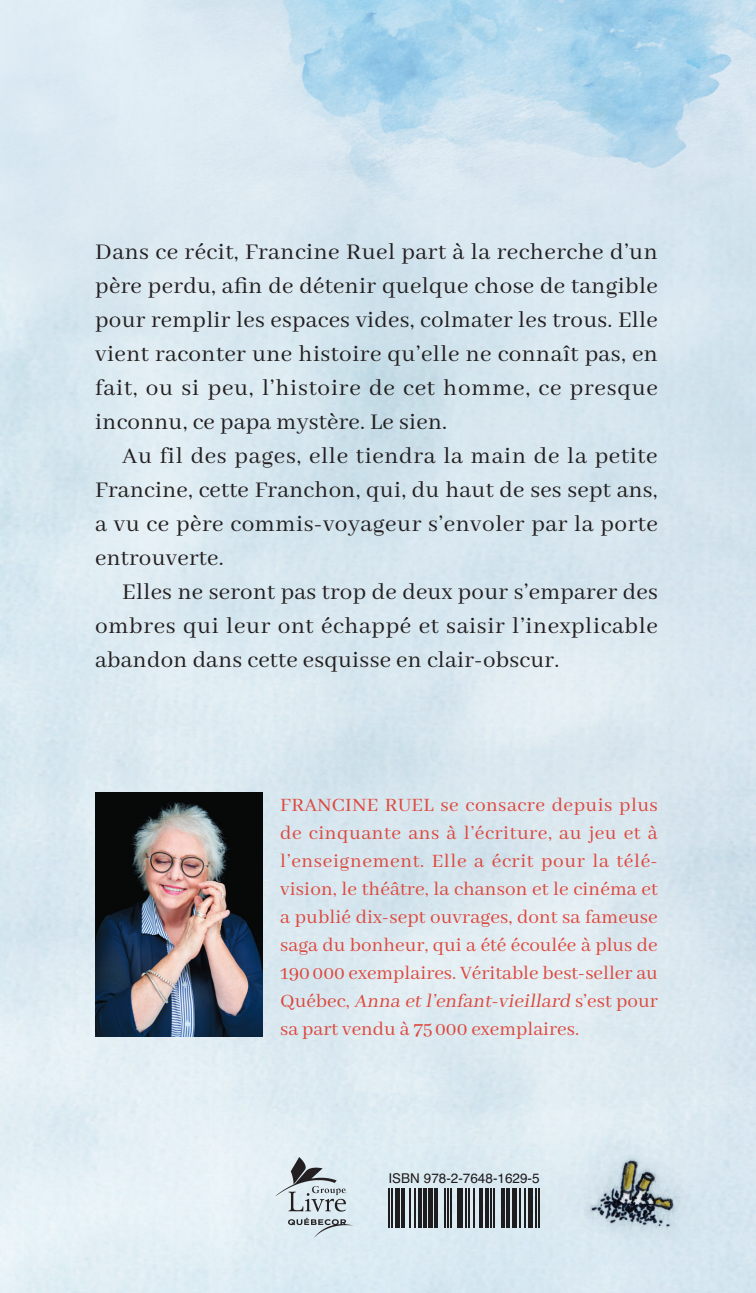
<style>
.page{position:relative;width:756px;height:1293px;background:#fff}
.page>*{position:absolute;margin:0;border:0;box-sizing:border-box;transform-origin:0 0}
.t1{font:25px/34px "Abhaya Libre";letter-spacing:.015em;color:#231f20;text-align:justify}
.t2{font:21px/28px "Abhaya Libre";color:#dd483e;text-align:justify}
.t3{font:13.6px "Helvetica";color:#231f20}
.s1{font-style:italic}
</style>
<div class="page">
<img style="left:0;top:448px;width:756px;height:845px">
<img style="left:0;top:0;width:756px;height:448px">
<img style="left:275px;top:1157px;width:78px;height:80px">
<svg style="left:388px;top:1173px;width:151px;height:54px;background:#c5d3d9"></svg>
<hr style="left:388px;top:1188px;width:2px;height:39px;background:#231f20">
<hr style="left:391px;top:1188px;width:2px;height:39px;background:#231f20">
<div style="left:394px;top:1188px;width:5px;height:39px;background:#231f20"></div>
<hr style="left:401px;top:1188px;width:3px;height:39px;background:#231f20">
<hr style="left:409px;top:1188px;width:2px;height:39px;background:#231f20">
<hr style="left:414px;top:1188px;width:1px;height:39px;background:#231f20">
<hr style="left:418px;top:1188px;width:4px;height:39px;background:#231f20">
<hr style="left:423px;top:1188px;width:3px;height:39px;background:#231f20">
<div style="left:428px;top:1188px;width:5px;height:39px;background:#231f20"></div>
<hr style="left:434px;top:1188px;width:4px;height:39px;background:#231f20">
<hr style="left:444px;top:1188px;width:1px;height:39px;background:#231f20">
<hr style="left:447px;top:1188px;width:2px;height:39px;background:#231f20">
<hr style="left:450px;top:1188px;width:2px;height:39px;background:#231f20">
<hr style="left:457px;top:1188px;width:3px;height:39px;background:#231f20">
<hr style="left:461px;top:1188px;width:2px;height:39px;background:#231f20">
<hr style="left:465px;top:1188px;width:1px;height:39px;background:#231f20">
<hr style="left:468px;top:1188px;width:1px;height:39px;background:#231f20">
<hr style="left:473px;top:1188px;width:1px;height:39px;background:#231f20">
<hr style="left:479px;top:1188px;width:3px;height:39px;background:#231f20">
<hr style="left:485px;top:1188px;width:4px;height:39px;background:#231f20">
<hr style="left:490px;top:1188px;width:2px;height:39px;background:#231f20">
<hr style="left:493px;top:1188px;width:2px;height:39px;background:#231f20">
<hr style="left:501px;top:1188px;width:3px;height:39px;background:#231f20">
<hr style="left:506px;top:1188px;width:3px;height:39px;background:#231f20">
<div style="left:512px;top:1188px;width:5px;height:39px;background:#231f20"></div>
<hr style="left:519px;top:1188px;width:1px;height:39px;background:#231f20">
<hr style="left:523px;top:1188px;width:2px;height:39px;background:#231f20">
<div style="left:528px;top:1188px;width:5px;height:39px;background:#231f20"></div>
<hr style="left:535px;top:1188px;width:1px;height:39px;background:#231f20">
<hr style="left:538px;top:1188px;width:1px;height:39px;background:#231f20">
<img style="left:574px;top:1139px;width:123px;height:116px">
<img style="left:95px;top:792px;width:167px;height:244px">
<img style="left:619px;top:1188px;width:36px;height:17px">
<p class="t1" style="left:95px;top:236px;width:564px">Dans ce récit, Francine Ruel part à la recherche d’un père perdu, afin de détenir quelque chose de tangible pour remplir les espaces vides, colmater les trous. Elle vient raconter une histoire qu’elle ne connaît pas, en fait, ou si peu, l’histoire de cet homme, ce presque inconnu, ce papa mystère. Le sien.</p>
<p class="t1" style="left:95px;top:440px;width:564px;text-indent:27px">Au fil des pages, elle tiendra la main de la petite Francine, cette Franchon, qui, du haut de ses sept ans, a vu ce père commis-voyageur s’envoler par la porte entrouverte.</p>
<p class="t1" style="left:95px;top:576px;width:564px;text-indent:27px">Elles ne seront pas trop de deux pour s’emparer des ombres qui leur ont échappé et saisir l’inexplicable abandon dans cette esquisse en clair-obscur.</p>
<p class="t2" style="left:280px;top:791px;width:379px">FRANCINE RUEL se consacre depuis plus de cinquante ans à l’écriture, au jeu et à l’enseignement. Elle a écrit pour la télé&shy;vision, le théâtre, la chanson et le cinéma et a publié dix-sept ouvrages, dont sa fameuse saga du bonheur, qui a été écoulée à plus de 190000 exemplaires. Véritable best-seller au Qu é b e c , <span class="s1">Anna etl’enfant-vieillard</span> s ’ e s t p o u r sa part vendu à 75000 exemplaires.</p>
<p class="t3" style="left:388px;top:1168px;width:153px">ISBN 978-2-7648-1629-5</p>
</div>
